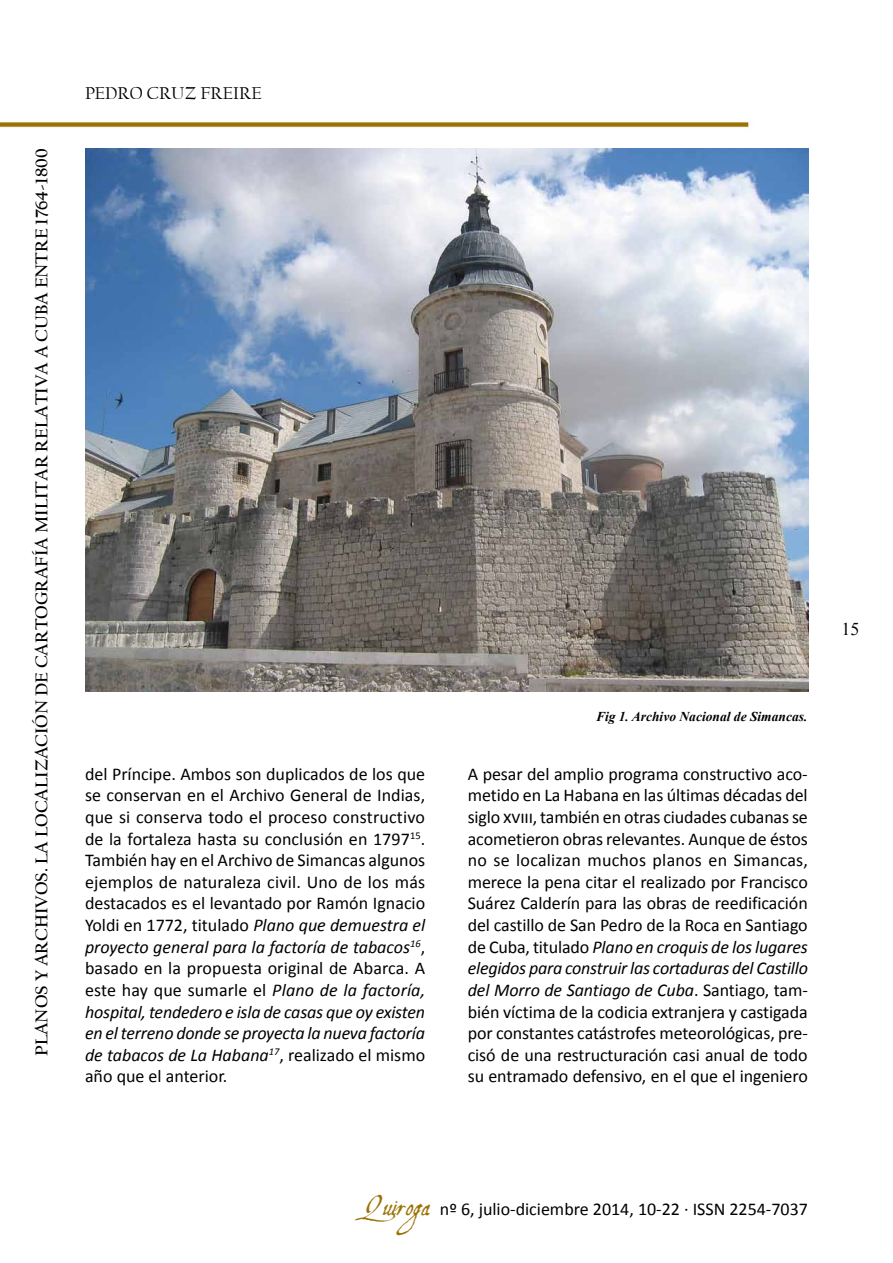
<style>
.page{position:relative;width:893px;height:1263px;background:#fff}
.page>*{position:absolute;margin:0;border:0;box-sizing:border-box;transform-origin:0 0}
.t1{font:18px/21.6px "Calibri";color:#000;text-align:justify}
.t2{font:700 18px "Californian FB";color:#000}
.t3{font:18px "Californian FB";color:#000}
.t4{font:18px "Times New Roman";color:#000}
.t5{font:italic 700 13.5px "Times New Roman";color:#000}
.s1{font-style:italic}
.s2{font-family:"Aquiline";font-size:27px;color:#9b7305}
</style>
<div class="page">
<img style="left:0;top:122px;width:809px;height:27px">
<img style="left:85px;top:149px;width:723px;height:542px">
<p class="t2" style="left:31px;top:1056px;width:909px;rotate:-90deg">Planos Y Archivos. La Localización De Cartografía Militar Relativa A Cuba Entre 1764-1800</p>
<p class="t3" style="left:85px;top:83px;width:178px">PEDRO CRUZ FREIRE</p>
<p class="t5" style="left:596px;top:707px;width:213px">Fig 1. Archivo Nacional de Simancas.</p>
<p class="t1" style="left:85px;top:762px;width:342px">del Príncipe. Ambos son duplicados de los que se conservan en el Archivo General de Indias, que si conserva todo el proceso constructivo de la fortaleza hasta su conclusión en 1797<sup>15</sup>.<br>También hay en el Archivo de Simancas algunos ejemplos de naturaleza civil. Uno de los más destacados es el levantado por Ramón Ignacio Yoldi en 1772, titulado <span class="s1">Plano que demuestra el proyecto general para la factoría de tabacos</span><sup>16</sup>, basado en la propuesta original de Abarca. A este hay que sumarle el <span class="s1">Plano de la factoría, hospital, tendedero e isla de casas que oy existen en el terreno donde se proyecta la nueva factoría de tabacos de La Habana</span><sup>17</sup>, realizado el mismo año que el anterior.</p>
<p class="t1" style="left:468px;top:762px;width:342px">A pesar del amplio programa constructivo aco&shy;metido en La Habana en las últimas décadas del siglo xviii, también en otras ciudades cubanas se acometieron obras relevantes. Aunque de éstos no se localizan muchos planos en Simancas, merece la pena citar el realizado por Francisco Suárez Calderín para las obras de reedificación del castillo de San Pedro de la Roca en Santiago de Cuba, titulado <span class="s1">Plano en croquis de los lugares elegidos para construir las cortaduras del Castillo del Morro de Santiago de Cuba</span>. Santiago, tam&shy;bién víctima de la codicia extranjera y castigada por constantes catástrofes meteorológicas, pre&shy;cisó de una restructuración casi anual de todo su entramado defensivo, en el que el ingeniero</p>
<p class="t4" style="left:841px;top:616px;width:19px">15</p>
<p class="t1" style="left:364px;top:1197px;width:446px"><span class="s2">Quiroga</span> nº 6, julio-diciembre 2014, 10-22 · ISSN 2254-7037</p>
</div>
